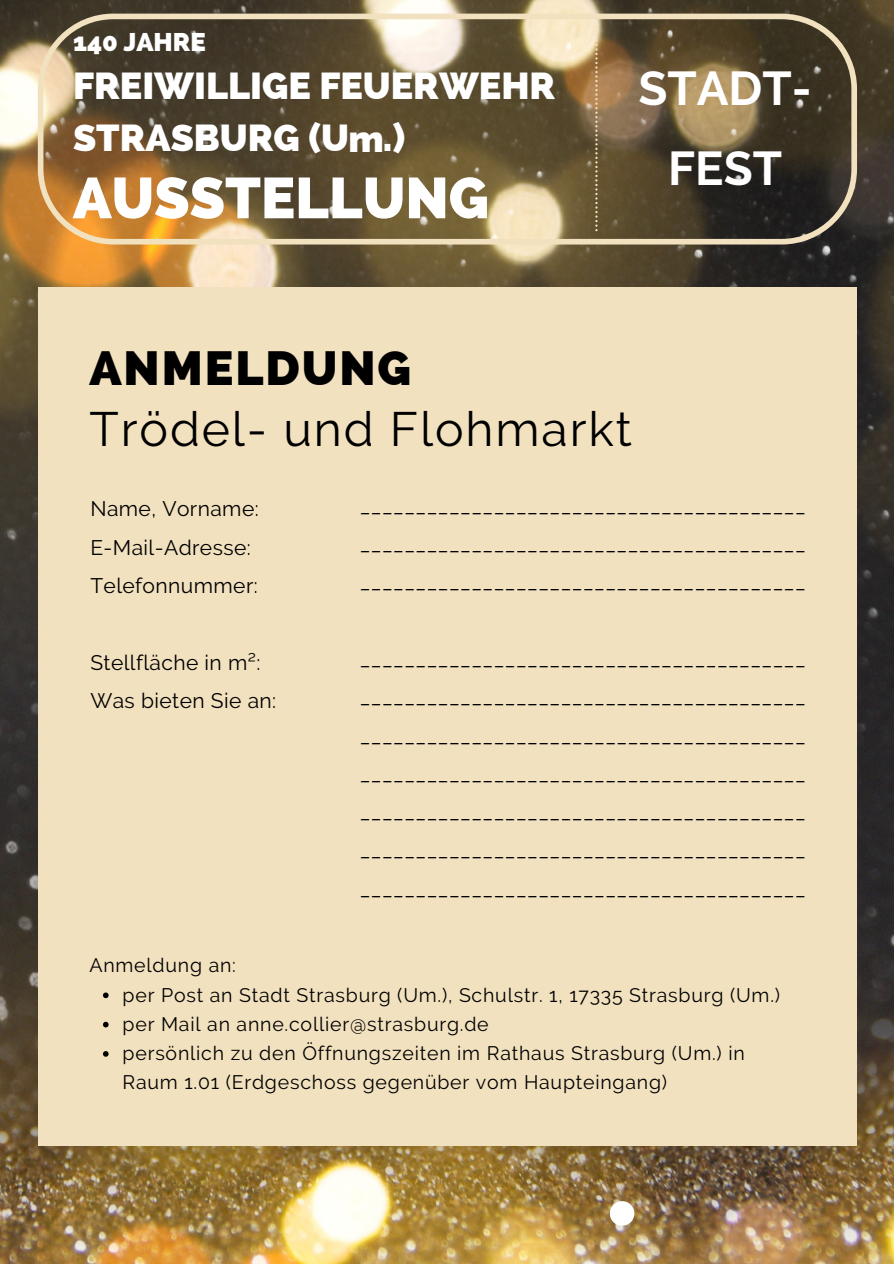
<style>
.page{position:relative;width:894px;height:1264px;background:#fff}
.page>*{position:absolute;margin:0;border:0;box-sizing:border-box;transform-origin:0 0}
.t1{font:800 57.45px "Raleway";color:#fff}
.t2{font:48px "Raleway";letter-spacing:.04em;color:#000}
.t3{font:800 48px "Raleway";letter-spacing:.04em;color:#000}
.t4{font:700 47.25px/79.9px "Raleway";color:#fff;text-align:center}
.t5{font:800 37.65px/51.8px "Raleway";color:#fff}
.t6{font:800 25.65px "Raleway";color:#fff}
.t7{font:21px "Raleway";letter-spacing:.02em;color:#000}
.t8{font:19.5px/29.2px "Raleway";letter-spacing:.04em;color:#000}
</style>
<div class="page">
<img style="left:0;top:0;width:893px;height:1263px">
<svg style="left:38px;top:14px;width:818px;height:230px;background:#726042"></svg>
<svg style="left:595px;top:26px;width:2px;height:205px"></svg>
<div style="left:609px;top:1201px;width:25px;height:24px;background:#fff;border-radius:50%"></div>
<div style="left:38px;top:288px;width:818px;height:857px;background:#f1e1bf"></div>
<svg style="left:103px;top:992px;width:6px;height:6px"></svg>
<svg style="left:103px;top:1021px;width:6px;height:6px"></svg>
<svg style="left:103px;top:1051px;width:6px;height:5px"></svg>
<p class="t6" style="left:73px;top:26px;width:134px">140 JAHRE</p>
<p class="t5" style="left:73px;top:60px;width:484px">FREIWILLIGE FEUERWEHR<br>STRASBURG (Um.)</p>
<p class="t1" style="left:73px;top:164px;width:417px">AUSSTELLUNG</p>
<p class="t3" style="left:89px;top:340px;width:323px">ANMELDUNG</p>
<p class="t4" style="left:638px;top:49px;width:175px">STADT-<br>FEST</p>
<p class="t2" style="left:89px;top:400px;width:544px">Trödel- und Flohmarkt</p>
<p class="t7" style="left:90px;top:496px;width:170px">Name, Vorname:</p>
<p class="t7" style="left:90px;top:535px;width:162px">E-Mail-Adresse:</p>
<p class="t7" style="left:90px;top:573px;width:169px">Telefonnummer:</p>
<p class="t7" style="left:90px;top:650px;width:171px">Stellfläche in m²:</p>
<p class="t7" style="left:90px;top:688px;width:187px">Was bieten Sie an:</p>
<p class="t8" style="left:89px;top:950px;width:148px">Anmeldung an:</p>
<p class="t7" style="left:359px;top:493px;width:447px">________________________________________</p>
<p class="t7" style="left:359px;top:531px;width:447px">________________________________________</p>
<p class="t7" style="left:359px;top:569px;width:447px">________________________________________</p>
<p class="t7" style="left:359px;top:646px;width:447px">________________________________________</p>
<p class="t7" style="left:359px;top:684px;width:447px">________________________________________</p>
<p class="t7" style="left:359px;top:722px;width:447px">________________________________________</p>
<p class="t7" style="left:359px;top:761px;width:447px">________________________________________</p>
<p class="t7" style="left:359px;top:799px;width:447px">________________________________________</p>
<p class="t7" style="left:359px;top:837px;width:447px">________________________________________</p>
<p class="t7" style="left:359px;top:876px;width:447px">________________________________________</p>
<p class="t8" style="left:123px;top:980px;width:658px">per Post an Stadt Strasburg (Um.), Schulstr. 1, 17335 Strasburg (Um.)</p>
<p class="t8" style="left:123px;top:1009px;width:367px">per Mail an anne.collier@strasburg.de</p>
<p class="t8" style="left:123px;top:1038px;width:623px">persönlich zu den Öffnungszeiten im Rathaus Strasburg (Um.) in<br>Raum 1.01 (Erdgeschoss gegenüber vom Haupteingang)</p>
</div>
